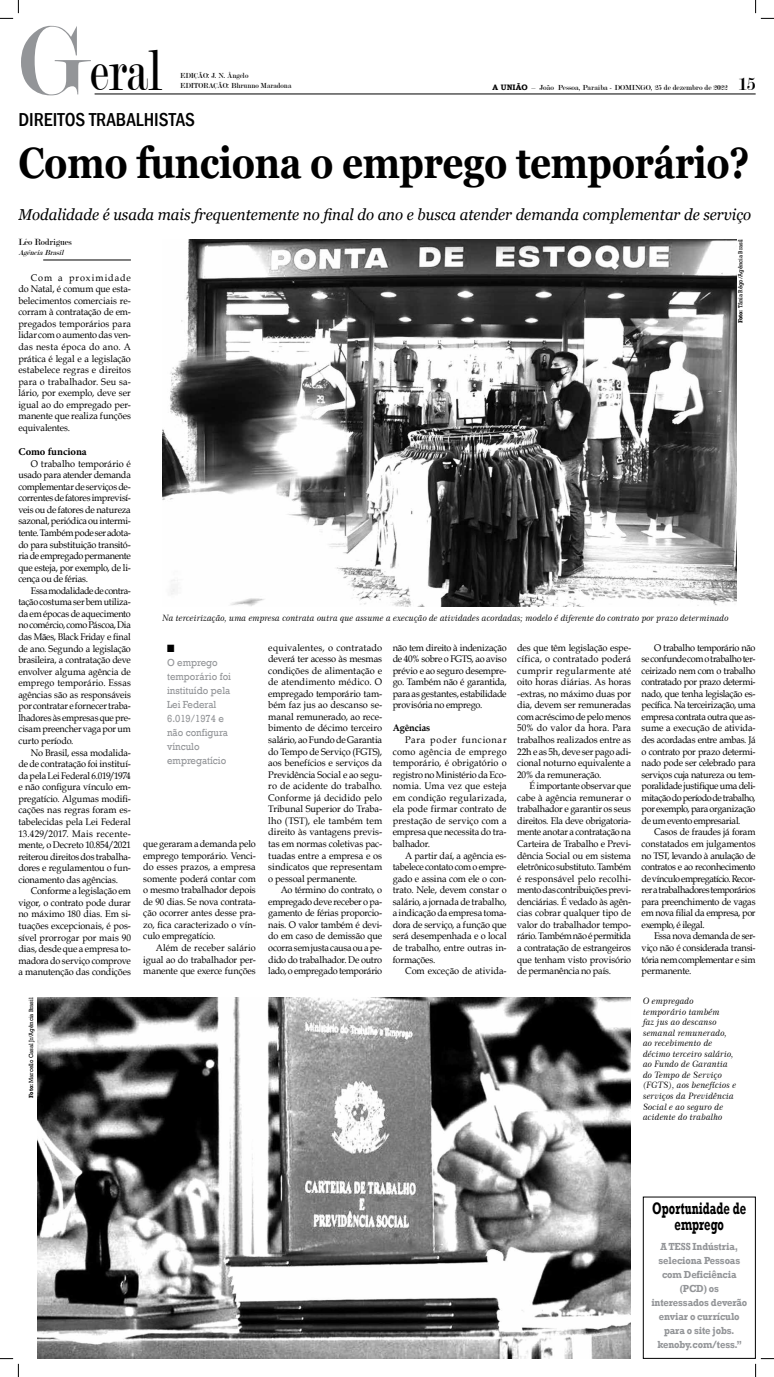
<style>
.page{position:relative;width:774px;height:1377px;background:#fff}
.page>*{position:absolute;margin:0;border:0;box-sizing:border-box;transform-origin:0 0}
.t1{font:61.25px "Modern";color:#000;scale:.75 1}
.t2{font:700 43.75px "Georgia";letter-spacing:-.01em;color:#000;scale:.84 1}
.t3{font:500 condensed 19.25px "Franklin Gothic";color:#000}
.t4{font:19.25px "Modern";color:#000}
.t5{font:700 17.06px/15.4px "Rockwell";color:#000;text-align:center;scale:.66 1}
.t6{font:italic 15.75px "Georgia";color:#000;scale:.95 1}
.t7{font:700 10.5px/14px "Rockwell";letter-spacing:-.015em;color:#939598;text-align:center;scale:.9 1}
.t8{font:10.5px/14px "Rockwell";color:#939598;scale:.92 1}
.t9{font:700 10.5px "Minion Pro";color:#000}
.t10{font:10.5px "Dixieland Normal";color:#000;scale:.92 1}
.t11{font:9.62px/11.5px "Book Antiqua";letter-spacing:-.015em;color:#000;text-align:justify;scale:.95 1}
.t12{font:9.62px/11.5px "Book Antiqua";letter-spacing:-.015em;color:#000;text-align:justify;scale:.96 1}
.t13{font:9.62px/11.5px "Book Antiqua";letter-spacing:-.015em;color:#000;text-align:justify;scale:.94 1}
.t14{font:9.62px "Modern";color:#000;scale:.95 1}
.t15{font:700 9.62px "Book Antiqua";letter-spacing:-.01em;color:#000;scale:.95 1}
.t16{font:8.75px/10.5px "Century 751 BT Italic B";color:#000}
.t17{font:7.88px "Modern";color:#000}
.t18{font:7.88px/9.5px "Modern";color:#000;scale:.95 1}
.t19{font:italic 7.88px "Modern";color:#000;scale:.95 1}
.t20{font:6.12px "Rockwell";letter-spacing:-.01em;color:#000;scale:.95 1}
.s1{font-size:105px;color:#939598}
.s2{font-family:"Bookman Old Style";font-weight:700}
.s3{font-weight:700}
</style>
<div class="page">
<hr style="left:95px;top:94px;width:660px;height:1px;background:#000">
<hr style="left:43px;top:260px;width:88px;height:1px;background:#000">
<img style="left:162px;top:239px;width:574px;height:367px">
<img style="left:37px;top:997px;width:593px;height:361px">
<svg style="left:0;top:0;width:19px;height:19px"></svg>
<svg style="left:0;top:1358px;width:19px;height:18px"></svg>
<svg style="left:755px;top:0;width:18px;height:19px"></svg>
<svg style="left:754px;top:1357px;width:19px;height:19px"></svg>
<h1 class="t1" style="left:18px;top:40px;width:193px"><span class="s1">G</span>eral</h1>
<p class="t18" style="left:180px;top:71px;width:119px">EDIÇÃO: J. N. Ângelo<br>EDITORAÇÃO: Bhrunno Maradona</p>
<h3 class="t3" style="left:18px;top:107px;width:178px">DIREITOS TRABALHISTAS</h3>
<p class="t17" style="left:492px;top:84px;width:237px"><span class="s2">A UNIÃO</span> – João Pessoa, Paraíba - DOMINGO, 25 de dezembro de 2022</p>
<h3 class="t4" style="left:738px;top:75px;width:19px">15</h3>
<h2 class="t2" style="left:18px;top:134px;width:871px">Como funciona o emprego temporário?</h2>
<h3 class="t6" style="left:18px;top:205px;width:772px">Modalidade é usada mais frequentemente no final do ano e busca atender demanda complementar de serviço</h3>
<p class="t14" style="left:18px;top:237px;width:58px">Léo Rodrigues</p>
<p class="t19" style="left:18px;top:248px;width:51px">AgênciaBrasil</p>
<p class="t11" style="left:18px;top:271px;width:120px;text-indent:12px">Com a proximidade do Natal, é comum que esta&shy;belecimentos comerciais re&shy;corram à contratação de em&shy;pregados temporários para lidar com o aumento das ven&shy;das nesta época do ano. A prática é legal e a legislação estabelece regras e direitos para o trabalhador. Seu sa&shy;lário, por exemplo, deve ser igual ao do empregado per&shy;manente que realiza funções equivalentes.</p>
<p class="t9" style="left:18px;top:444px;width:70px">Como funciona</p>
<p class="t11" style="left:18px;top:457px;width:120px;text-indent:12px">O trabalho temporário é usado para atender demanda complementar de serviços de&shy;correntes de fatores imprevisí&shy;veis ou de fatores de natureza sazonal, periódica ou intermi&shy;tente. Também pode ser adota&shy;do para substituição transitó&shy;ria de empregado permanente que esteja, por exemplo, de li&shy;cença ou de férias.</p>
<p class="t13" style="left:18px;top:584px;width:121px;text-indent:12px">Essa modalidade de contra&shy;tação costuma ser bem utiliza&shy;da em épocas de aquecimento no comércio, como Páscoa, Dia das Mães, Black Friday e final de ano. Segundo a legislação brasileira, a contratação deve envolver alguma agência de emprego temporário. Essas agências são as responsáveis por contratar e fornecer traba&shy;lhadores às empresas que pre&shy;cisam preencher vaga por um curto período.</p>
<p class="t11" style="left:18px;top:746px;width:120px;text-indent:12px">No Brasil, essa modalida&shy;de de contratação foi instituí&shy;da pela Lei Federal 6.019/1974 e não configura vínculo em&shy;pregatício. Algumas modifi&shy;cações nas regras foram es&shy;tabelecidas pela Lei Federal 13.429/2017. Mais recente&shy;mente, o Decreto 10.854/2021 reiterou direitos dos trabalha&shy;dores e regulamentou o fun&shy;cionamento das agências.</p>
<p class="t11" style="left:18px;top:884px;width:120px;text-indent:12px">Conforme a legislação em vigor, o contrato pode durar no máximo 180 dias. Em si&shy;tuações excepcionais, é pos&shy;sível prorrogar por mais 90 dias, desde que a empresa to&shy;madora do serviço comprove a manutenção das condições</p>
<p class="t20" style="left:27px;top:1097px;width:107px;rotate:-90deg"><span class="s3">Foto:</span> Marcello Casal Jr/Agência Brasil</p>
<p class="t20" style="left:736px;top:323px;width:90px;rotate:-90deg"><span class="s3">Foto:</span> Tânia Rêgo/Agência Brasil</p>
<p class="t16" style="left:162px;top:612px;width:567px">Na terceirização, uma empresa contrata outra que assume a execução de atividades acordadas; modelo é diferente do contrato por prazo determinado</p>
<p class="t10" style="left:167px;top:643px;width:10px">n</p>
<p class="t8" style="left:167px;top:655px;width:71px">O emprego temporário foi instituído pela<br>Lei Federal<br>6.019/1974 e não configura vínculo empregatício</p>
<p class="t11" style="left:143px;top:837px;width:120px">que geraram a demanda pelo emprego temporário. Venci&shy;do esses prazos, a empresa somente poderá contar com o mesmo trabalhador depois de 90 dias. Se nova contrata&shy;ção ocorrer antes desse pra&shy;zo, fica caracterizado o vín&shy;culo empregatício.</p>
<p class="t11" style="left:143px;top:941px;width:120px;text-indent:12px">Além de receber salário igual ao do trabalhador per&shy;manente que exerce funções</p>
<p class="t12" style="left:268px;top:641px;width:120px">equivalentes, o contratado deverá ter acesso às mesmas condições de alimentação e de atendimento médico. O empregado temporário tam&shy;bém faz jus ao descanso se&shy;manal remunerado, ao rece&shy;bimento de décimo terceiro salário, ao Fundo de Garantia do Tempo de Serviço (FGTS), aos benefícios e serviços da Previdência Social e ao segu&shy;ro de acidente do trabalho.<br>Conforme já decidido pelo Tribunal Superior do Traba&shy;lho (TST), ele também tem direito às vantagens previs&shy;tas em normas coletivas pac&shy;tuadas entre a empresa e os sindicatos que representam o pessoal permanente.</p>
<p class="t11" style="left:268px;top:883px;width:121px;text-indent:12px">Ao término do contrato, o empregado deve receber o pa&shy;gamento de férias proporcio&shy;nais. O valor também é devi&shy;do em caso de demissão que ocorra sem justa causa ou a pe&shy;dido do trabalhador. De outro lado, o empregado temporário</p>
<p class="t11" style="left:392px;top:641px;width:121px">não tem direito à indenização de 40% sobre o FGTS, ao aviso prévio e ao seguro desempre&shy;go. Também não é garantida, para as gestantes, estabilidade provisória no emprego.</p>
<p class="t15" style="left:392px;top:721px;width:41px">Agências</p>
<p class="t11" style="left:392px;top:733px;width:121px;text-indent:12px">Para poder funcionar como agência de emprego temporário, é obrigatório o registro no Ministério da Eco&shy;nomia. Uma vez que esteja em condição regularizada, ela pode firmar contrato de prestação de serviço com a empresa que necessita do tra&shy;balhador.</p>
<p class="t11" style="left:392px;top:849px;width:121px;text-indent:12px">A partir daí, a agência es&shy;tabelece contato com o empre&shy;gado e assina com ele o con&shy;trato. Nele, devem constar o salário, a jornada de trabalho, a indicação da empresa toma&shy;dora de serviço, a função que será desempenhada e o local de trabalho, entre outras in&shy;formações.</p>
<p class="t12" style="left:405px;top:964px;width:107px">Com exceção de ativida-</p>
<p class="t12" style="left:517px;top:641px;width:120px">des que têm legislação espe&shy;cífica, o contratado poderá cumprir regularmente até oito horas diárias. As horas -extras, no máximo duas por dia, devem ser remuneradas com acréscimo de pelo menos 50% do valor da hora. Para trabalhos realizados entre as 22h e as 5h, deve ser pago adi&shy;cional noturno equivalente a 20% da remuneração.</p>
<p class="t11" style="left:517px;top:779px;width:121px;text-indent:12px">É importante observar que cabe à agência remunerar o trabalhador e garantir os seus direitos. Ela deve obrigatoria&shy;mente anotar a contratação na Carteira de Trabalho e Previ&shy;dência Social ou em sistema eletrônico substituto. Também é responsável pelo recolhi&shy;mento das contribuições previ&shy;denciárias. É vedado às agên&shy;cias cobrar qualquer tipo de valor do trabalhador tempo&shy;rário. Também não é permitida a contratação de estrangeiros que tenham visto provisório de permanência no país.</p>
<p class="t11" style="left:641px;top:641px;width:121px;text-indent:12px">O trabalho temporário não se confunde com o trabalho ter&shy;ceirizado nem com o trabalho contratado por prazo determi&shy;nado, que tenha legislação es&shy;pecífica. Na terceirização, uma empresa contrata outra que as&shy;sume a execução de ativida&shy;des acordadas entre ambas. Já o contrato por prazo determi&shy;nado pode ser celebrado para serviços cuja natureza ou tem&shy;poralidade justifique uma deli&shy;mitação do período de trabalho, por exemplo, para organização de um evento empresarial.</p>
<p class="t11" style="left:641px;top:826px;width:121px;text-indent:12px">Casos de fraudes já foram constatados em julgamentos no TST, levando à anulação de contratos e ao reconhecimento de vínculo empregatício. Recor&shy;rer a trabalhadores temporários para preenchimento de vagas em nova filial da empresa, por exemplo, é ilegal.</p>
<p class="t11" style="left:641px;top:930px;width:121px;text-indent:12px">Essa nova demanda de ser&shy;viço não é considerada transi&shy;tória nem complementar e sim permanente.</p>
<p class="t16" style="left:643px;top:995px;width:95px">O empregado temporário também<br>faz jus ao descanso semanal remunerado, ao recebimento de décimo terceiro salário, ao Fundo de Garantia do Tempo de Serviço (FGTS), aos benefícios e serviços da Previdência<br>Social e ao seguro de acidente do trabalho</p>
<h3 class="t5" style="left:652px;top:1200px;width:144px">Oportunidade de emprego</h3>
<p class="t7" style="left:651px;top:1238px;width:108px">A TESS Indústria, seleciona Pessoas com Deficiência (PCD) os interessados deverão enviar o currículo para o site jobs. kenoby.com/tess.”</p>
</div>
